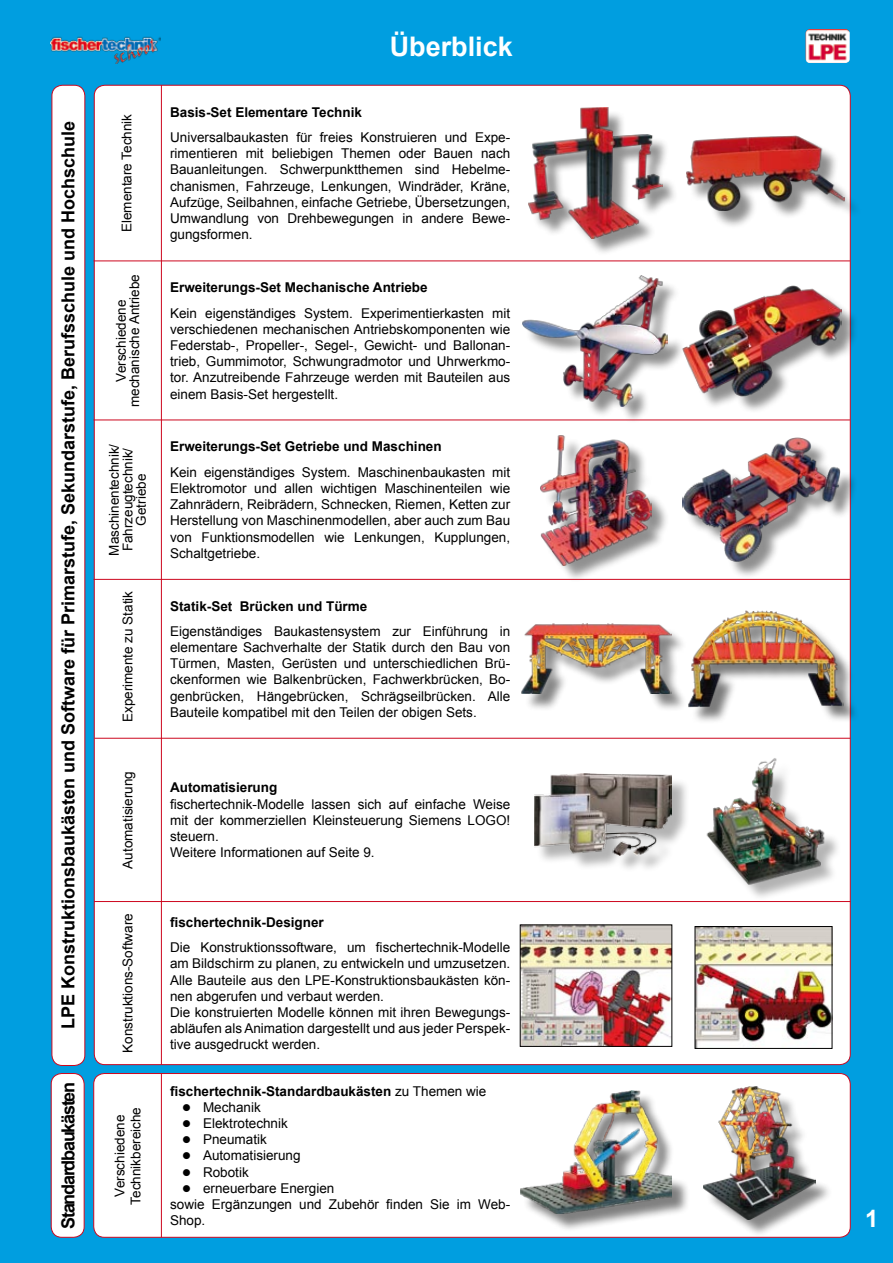
<style>
.page{position:relative;width:893px;height:1263px;background:#009ee0}
.page>*{position:absolute;margin:0;border:0;box-sizing:border-box;transform-origin:0 0}
.t1{font:700 27px "Arial";color:#fff}
.t2{font:700 24px "Arial";color:#fff}
.t3{font:700 18px "Arial";color:#000}
.t4{font:700 18px "Arial";letter-spacing:-.07em;color:#000}
.t5{font:13.5px/16.2px "Arial";color:#000;text-align:justify}
.t6{font:700 13.5px "Arial";color:#000}
.s1{font-weight:400}
</style>
<div class="page">
<img style="left:806px;top:29px;width:44px;height:34px">
<img style="left:51px;top:29px;width:110px;height:34px">
<div style="left:94px;top:85px;width:756px;height:980px;background:#fff;border-radius:11px"></div>
<div style="left:94px;top:1073px;width:756px;height:164px;background:#fff;border-radius:11px"></div>
<div style="left:94px;top:1073px;width:756px;height:164px;border:1px solid #cd071e;border-radius:11px"></div>
<div style="left:51px;top:1073px;width:33px;height:164px;background:#fff;border-radius:11px"></div>
<div style="left:51px;top:1073px;width:33px;height:164px;border:1px solid #cd071e;border-radius:11px"></div>
<div style="left:52px;top:85px;width:33px;height:980px;background:#fff;border-radius:11px"></div>
<div style="left:52px;top:85px;width:33px;height:981px;border:1px solid #cd071e;border-radius:11px"></div>
<div style="left:531px;top:110px;width:175px;height:199px;background:#000;opacity:.44"></div>
<img style="left:528px;top:108px;width:134px;height:131px">
<div style="left:524px;top:277px;width:175px;height:182px;background:#000;opacity:.44"></div>
<img style="left:522px;top:275px;width:146px;height:131px">
<div style="left:543px;top:437px;width:175px;height:181px;background:#000;opacity:.44"></div>
<img style="left:540px;top:434px;width:111px;height:131px">
<div style="left:689px;top:138px;width:192px;height:199px;background:#000;opacity:.44"></div>
<img style="left:686px;top:135px;width:158px;height:76px">
<div style="left:685px;top:288px;width:192px;height:182px;background:#000;opacity:.44"></div>
<img style="left:682px;top:285px;width:160px;height:112px">
<div style="left:685px;top:440px;width:193px;height:182px;background:#000;opacity:.44"></div>
<img style="left:682px;top:438px;width:158px;height:123px">
<div style="left:523px;top:626px;width:175px;height:182px;background:#000;opacity:.48"></div>
<img style="left:521px;top:624px;width:151px;height:70px">
<img style="left:522px;top:927px;width:148px;height:117px">
<div style="left:691px;top:612px;width:192px;height:182px;background:#000;opacity:.52"></div>
<img style="left:687px;top:610px;width:156px;height:97px">
<img style="left:697px;top:928px;width:133px;height:118px">
<div style="left:522px;top:1093px;width:175px;height:155px;background:#000;opacity:.5"></div>
<img style="left:520px;top:1090px;width:152px;height:124px">
<div style="left:705px;top:1089px;width:180px;height:155px;background:#000;opacity:.47"></div>
<img style="left:703px;top:1086px;width:112px;height:134px">
<hr style="left:161px;top:85px;width:1px;height:980px;background:#cd071e">
<hr style="left:94px;top:261px;width:756px;height:1px;background:#cd071e">
<hr style="left:94px;top:420px;width:756px;height:1px;background:#cd071e">
<hr style="left:94px;top:579px;width:756px;height:1px;background:#cd071e">
<hr style="left:95px;top:738px;width:755px;height:1px;background:#cd071e">
<hr style="left:94px;top:901px;width:756px;height:1px;background:#cd071e">
<hr style="left:161px;top:1073px;width:1px;height:164px;background:#cd071e">
<div style="left:710px;top:760px;width:164px;height:162px;background:#000;opacity:.3"></div>
<img style="left:697px;top:750px;width:136px;height:139px">
<div style="left:537px;top:776px;width:159px;height:132px;background:#000;opacity:.3"></div>
<img style="left:534px;top:774px;width:138px;height:82px">
<h3 class="t3" style="left:56px;top:1029px;width:910px;rotate:-90deg">LPE Konstruktionsbaukästen und Software für Primarstufe, Sekundarstufe, Berufsschule und Hochschule</h3>
<h3 class="t4" style="left:56px;top:1229px;width:148px;rotate:-90deg">Standardbaukästen</h3>
<p class="t5" style="left:119px;top:232px;width:120px;rotate:-90deg">Elementare Technik</p>
<p class="t5" style="left:114px;top:407px;width:134px;line-height:13.5px;text-align:center;rotate:-90deg">Verschiedene mechanische Antriebe</p>
<p class="t5" style="left:108px;top:556px;width:113px;line-height:13.5px;text-align:center;rotate:-90deg">Maschinentechnik/<br>Fahrzeugtechnik/<br>Getriebe</p>
<p class="t5" style="left:120px;top:722px;width:133px;rotate:-90deg">Experimente zu Statik</p>
<p class="t5" style="left:120px;top:869px;width:99px;rotate:-90deg">Automatisierung</p>
<p class="t5" style="left:120px;top:1053px;width:141px;rotate:-90deg">Konstruktions-Software</p>
<p class="t5" style="left:112px;top:1204px;width:99px;text-align:center;rotate:-90deg">Verschiedene<br>Technikbereiche</p>
<h1 class="t1" style="left:390px;top:29px;width:125px">Überblick</h1>
<p class="t6" style="left:170px;top:103px;width:193px">Basis-Set Elementare Technik</p>
<p class="t5" style="left:170px;top:129px;width:342px">Universalbaukasten für freies Konstruieren und Expe&shy;rimentieren mit beliebigen Themen oder Bauen nach Bauanleitungen. Schwerpunktthemen sind Hebelme&shy;chanismen, Fahrzeuge, Lenkungen, Windräder, Kräne, Aufzüge, Seilbahnen, einfache Getriebe, Übersetzungen, Umwandlung von Drehbewegungen in andere Bewe&shy;gungsformen.</p>
<p class="t6" style="left:170px;top:279px;width:259px">Erweiterungs-Set Mechanische Antriebe</p>
<p class="t5" style="left:170px;top:305px;width:342px">Kein eigenständiges System. Experimentierkasten mit verschiedenen mechanischen Antriebskomponenten wie Federstab-, Propeller-, Segel-, Gewicht- und Ballonan&shy;trieb, Gummimotor, Schwungradmotor und Uhrwerkmo&shy;tor. Anzutreibende Fahrzeuge werden mit Bauteilen aus einem Basis-Set hergestellt.</p>
<p class="t6" style="left:170px;top:438px;width:273px">Erweiterungs-Set Getriebe und Maschinen</p>
<p class="t5" style="left:170px;top:464px;width:342px">Kein eigenständiges System. Maschinenbaukasten mit Elektromotor und allen wichtigen Maschinenteilen wie Zahnrädern, Reibrädern, Schnecken, Riemen, Ketten zur Herstellung von Maschinenmodellen, aber auch zum Bau von Funktionsmodellen wie Lenkungen, Kupplungen, Schaltgetriebe.</p>
<p class="t6" style="left:170px;top:597px;width:199px">Statik-Set Brücken und Türme</p>
<p class="t5" style="left:170px;top:623px;width:342px">Eigenständiges Baukastensystem zur Einführung in elementare Sachverhalte der Statik durch den Bau von Türmen, Masten, Gerüsten und unterschiedlichen Brü&shy;ckenformen wie Balkenbrücken, Fachwerkbrücken, Bo&shy;genbrücken, Hängebrücken, Schrägseilbrücken. Alle Bauteile kompatibel mit den Teilen der obigen Sets.</p>
<p class="t6" style="left:170px;top:779px;width:109px">Automatisierung</p>
<p class="t5" style="left:170px;top:796px;width:342px;text-align:left">fischertechnik-Modelle lassen sich auf einfache Weise mit der kommerziellen Kleinsteuerung Siemens LOGO! steuern.<br>Weitere Informationen auf Seite 9.</p>
<p class="t6" style="left:170px;top:913px;width:155px">fischertechnik-Designer</p>
<p class="t5" style="left:170px;top:939px;width:342px;text-align:left">Die Konstruktionssoftware, um fischertechnik-Modelle am Bildschirm zu planen, zu entwickeln und umzusetzen.<br>Alle Bauteile aus den LPE-Konstruktionsbaukästen kön&shy;nen abgerufen und verbaut werden.<br>Die konstruierten Modelle können mit ihren Bewegungs&shy;abläufen als Animation dargestellt und aus jeder Perspek&shy;tive ausgedruckt werden.</p>
<p class="t6" style="left:170px;top:1082px;width:318px">fischertechnik-Standardbaukästen <span class="s1">zu Themen wie</span></p>
<p class="t5" style="left:182px;top:1099px;width:80px">● Mechanik</p>
<p class="t5" style="left:182px;top:1115px;width:107px">● Elektrotechnik</p>
<p class="t5" style="left:182px;top:1131px;width:86px">● Pneumatik</p>
<p class="t5" style="left:182px;top:1147px;width:120px">● Automatisierung</p>
<p class="t5" style="left:182px;top:1164px;width:68px">● Robotik</p>
<p class="t5" style="left:170px;top:1180px;width:342px;text-align:left;text-indent:12px">● erneuerbare Energien<br>sowie Ergänzungen und Zubehör finden Sie im Web-<br>Shop.</p>
<h2 class="t2" style="left:865px;top:1202px;width:15px">1</h2>
</div>
